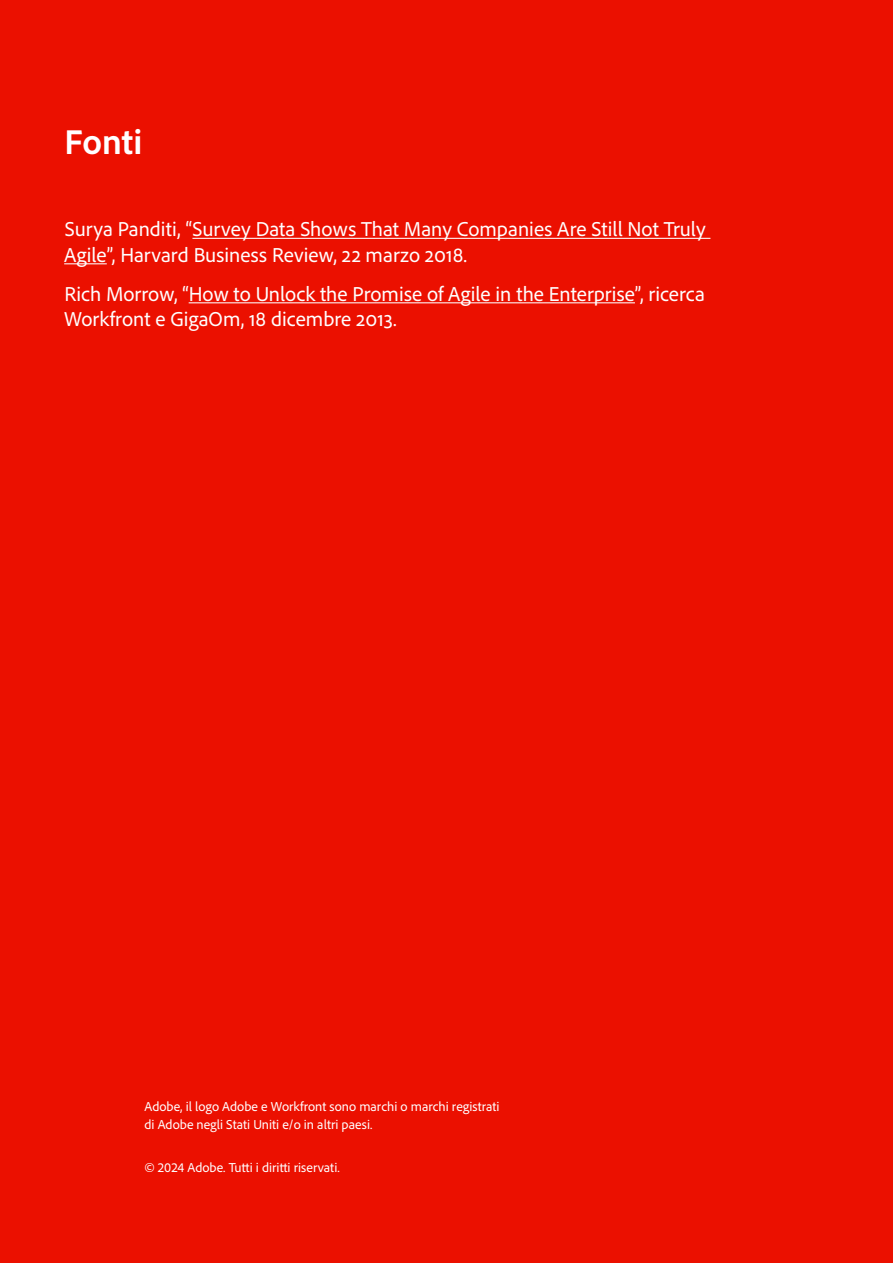
<style>
.page{position:relative;width:893px;height:1263px;background:#eb1000}
.page>*{position:absolute;margin:0;border:0;box-sizing:border-box;transform-origin:0 0}
.t1{font:700 36px "Adobe Clean";color:#fff}
.t2{font:21px/25.5px "Adobe Clean";color:#fff}
.t3{font:13.5px/18px "Adobe Clean";color:#fff}
</style>
<div class="page">
<hr style="left:192px;top:238px;width:518px;height:1px;background:#fff">
<hr style="left:64px;top:263px;width:43px;height:1px;background:#fff">
<hr style="left:189px;top:302px;width:446px;height:1px;background:#fff">
<h1 class="t1" style="left:65px;top:118px;width:79px">Fonti</h1>
<p class="t2" style="left:64px;top:216px;width:643px">Surya Panditi, “Survey Data Shows That Many Companies Are Still Not Truly<br>Agile”, Harvard Business Review, 22 marzo 2018.</p>
<p class="t2" style="left:64px;top:280px;width:642px">Rich Morrow, “How to Unlock the Promise of Agile in the Enterprise”, ricerca<br>Workfront e GigaOm, 18 dicembre 2013.</p>
<p class="t3" style="left:144px;top:1097px;width:356px">Adobe, il logo Adobe e Workfront sono marchi o marchi registrati di Adobe negli Stati Uniti e/o in altri paesi.</p>
<p class="t3" style="left:144px;top:1158px;width:197px">© 2024 Adobe. Tutti i diritti riservati.</p>
</div>
